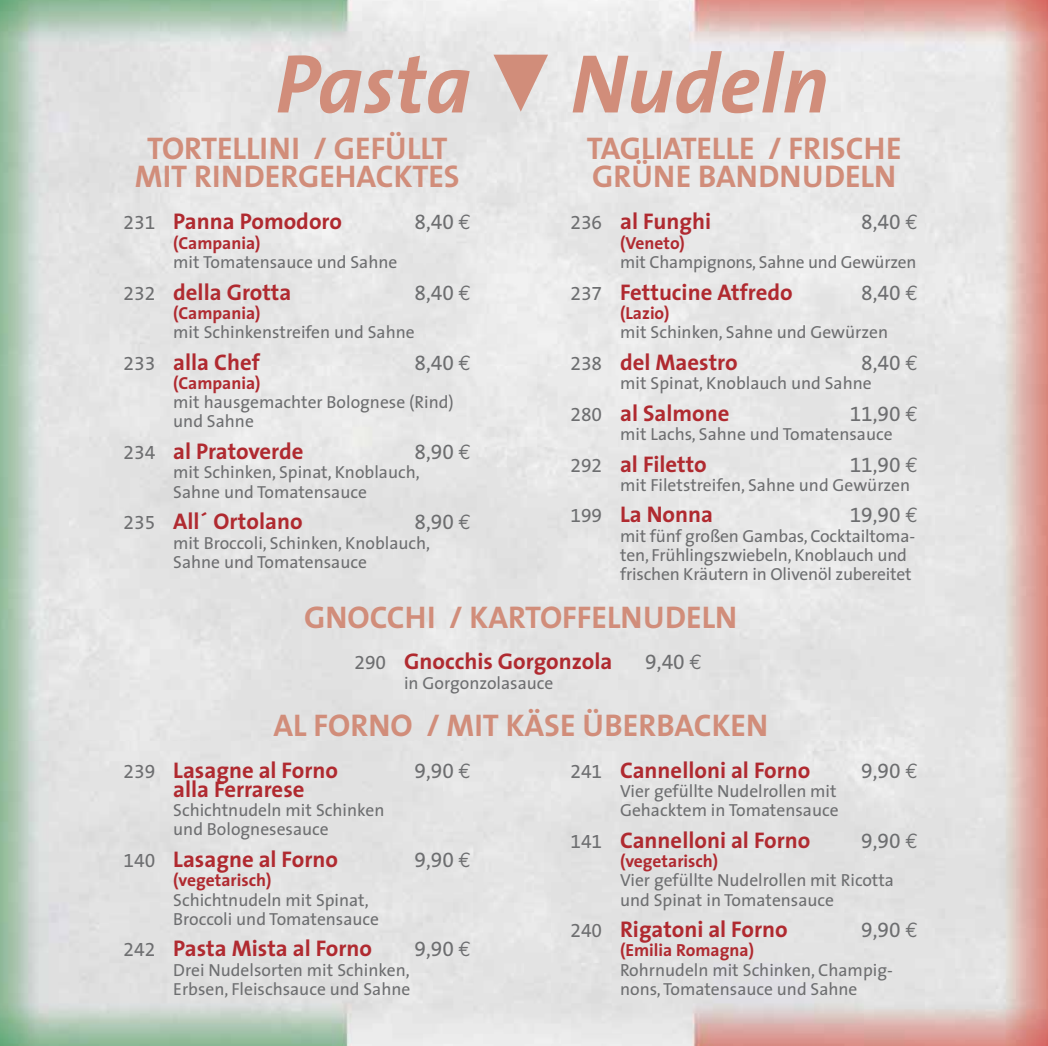
<style>
.page{position:relative;width:1048px;height:1046px;background:#fff}
.page>*{position:absolute;margin:0;border:0;box-sizing:border-box;transform-origin:0 0}
.t1{font:italic 700 84px "The Sans";color:#d18d7a}
.t2{font:700 31.5px/28px "The Sans";color:#d18d7a;text-align:center}
.t3{font:700 22.75px "The Sans";color:#b02a30}
.t4{font:21px "The Sans Expert";color:#6d6e70}
.t5{font:17.5px/19.2px "The Sans";color:#6d6e70}
.t6{font:700 17.5px "The Sans";color:#b02a30}
.s1{font-family:"The Sans Expert";font-weight:400;font-size:19.25px;color:#6d6e70}
.s2{font-family:"Euro Mono"}
</style>
<div class="page">
<img style="left:0;top:0;width:1047px;height:1046px">
<svg style="left:493px;top:55px;width:55px;height:57px;background:#dbb9b0"></svg>
<h1 class="t1" style="left:275px;top:34px;width:555px">Pasta Nudeln</h1>
<h2 class="t2" style="left:135px;top:136px;width:326px">TORTELLINI / GEFÜLLT<br>MIT RINDERGEHACKTES</h2>
<h2 class="t2" style="left:586px;top:136px;width:316px;text-align:left">TAGLIATELLE / FRISCHE<br>GRÜNE BANDNUDELN</h2>
<h3 class="t3" style="left:124px;top:212px;width:220px"><span class="s1">231</span> Panna Pomodoro</h3>
<p class="t4" style="left:414px;top:215px;width:58px">8,40 <span class="s2">€</span></p>
<p class="t6" style="left:173px;top:235px;width:89px">(Campania)</p>
<p class="t5" style="left:173px;top:254px;width:226px">mit Tomatensauce und Sahne</p>
<h3 class="t3" style="left:124px;top:282px;width:169px"><span class="s1">232</span> della Grotta</h3>
<p class="t4" style="left:414px;top:285px;width:58px">8,40 <span class="s2">€</span></p>
<p class="t6" style="left:173px;top:305px;width:89px">(Campania)</p>
<p class="t5" style="left:173px;top:324px;width:243px">mit Schinkenstreifen und Sahne</p>
<h3 class="t3" style="left:124px;top:352px;width:138px"><span class="s1">233</span> alla Chef</h3>
<p class="t4" style="left:414px;top:355px;width:58px">8,40 <span class="s2">€</span></p>
<p class="t6" style="left:173px;top:375px;width:89px">(Campania)</p>
<p class="t5" style="left:173px;top:394px;width:282px">mit hausgemachter Bolognese (Rind) und Sahne</p>
<h3 class="t3" style="left:124px;top:441px;width:181px"><span class="s1">234</span> al Pratoverde</h3>
<p class="t4" style="left:414px;top:445px;width:58px">8,90 <span class="s2">€</span></p>
<p class="t5" style="left:173px;top:464px;width:248px">mit Schinken, Spinat, Knoblauch,<br>Sahne und Tomatensauce</p>
<h3 class="t3" style="left:124px;top:511px;width:180px"><span class="s1">235</span> All´ Ortolano</h3>
<p class="t4" style="left:414px;top:515px;width:58px">8,90 <span class="s2">€</span></p>
<p class="t5" style="left:173px;top:535px;width:258px">mit Broccoli, Schinken, Knoblauch,<br>Sahne und Tomatensauce</p>
<h3 class="t3" style="left:570px;top:212px;width:142px"><span class="s1">236</span> al Funghi</h3>
<p class="t4" style="left:861px;top:215px;width:58px">8,40 <span class="s2">€</span></p>
<p class="t6" style="left:620px;top:235px;width:66px">(Veneto)</p>
<p class="t5" style="left:620px;top:254px;width:298px">mit Champignons, Sahne und Gewürzen</p>
<h3 class="t3" style="left:570px;top:282px;width:224px"><span class="s1">237</span> Fettucine Atfredo</h3>
<p class="t4" style="left:861px;top:285px;width:58px">8,40 <span class="s2">€</span></p>
<p class="t6" style="left:620px;top:305px;width:51px">(Lazio)</p>
<p class="t5" style="left:620px;top:324px;width:269px">mit Schinken, Sahne und Gewürzen</p>
<h3 class="t3" style="left:570px;top:352px;width:169px"><span class="s1">238</span> del Maestro</h3>
<p class="t4" style="left:861px;top:355px;width:58px">8,40 <span class="s2">€</span></p>
<p class="t5" style="left:620px;top:375px;width:253px">mit Spinat, Knoblauch und Sahne</p>
<h3 class="t3" style="left:570px;top:403px;width:160px"><span class="s1">280</span> al Salmone</h3>
<p class="t4" style="left:849px;top:406px;width:70px">11,90 <span class="s2">€</span></p>
<p class="t5" style="left:620px;top:426px;width:274px">mit Lachs, Sahne und Tomatensauce</p>
<h3 class="t3" style="left:570px;top:454px;width:138px"><span class="s1">292</span> al Filetto</h3>
<p class="t4" style="left:849px;top:457px;width:70px">11,90 <span class="s2">€</span></p>
<p class="t5" style="left:620px;top:477px;width:291px">mit Filetstreifen, Sahne und Gewürzen</p>
<h3 class="t3" style="left:570px;top:505px;width:144px"><span class="s1">199</span> La Nonna</h3>
<p class="t4" style="left:849px;top:508px;width:70px">19,90 <span class="s2">€</span></p>
<p class="t5" style="left:620px;top:528px;width:296px">mit fünf großen Gambas, Cocktailtoma&shy;ten, Frühlingszwiebeln, Knoblauch und frischen Kräutern in Olivenöl zubereitet</p>
<h2 class="t2" style="left:304px;top:605px;width:434px">GNOCCHI / KARTOFFELNUDELN</h2>
<h3 class="t3" style="left:354px;top:652px;width:259px"><span class="s1">290</span> Gnocchis Gorgonzola</h3>
<p class="t4" style="left:645px;top:655px;width:58px">9,40 <span class="s2">€</span></p>
<p class="t5" style="left:404px;top:675px;width:151px">in Gorgonzolasauce</p>
<h2 class="t2" style="left:273px;top:714px;width:496px">AL FORNO / MIT KÄSE ÜBERBACKEN</h2>
<h3 class="t3" style="left:124px;top:760px;width:216px"><span class="s1">239</span> Lasagne al Forno</h3>
<p class="t4" style="left:414px;top:763px;width:58px">9,90 <span class="s2">€</span></p>
<h3 class="t3" style="left:173px;top:779px;width:133px">alla Ferrarese</h3>
<p class="t5" style="left:173px;top:802px;width:213px">Schichtnudeln mit Schinken und Bolognesesauce</p>
<h3 class="t3" style="left:124px;top:849px;width:216px"><span class="s1">140</span> Lasagne al Forno</h3>
<p class="t4" style="left:414px;top:852px;width:58px">9,90 <span class="s2">€</span></p>
<p class="t6" style="left:173px;top:872px;width:100px">(vegetarisch)</p>
<p class="t5" style="left:173px;top:891px;width:207px">Schichtnudeln mit Spinat,<br>Broccoli und Tomatensauce</p>
<h3 class="t3" style="left:124px;top:938px;width:250px"><span class="s1">242</span> Pasta Mista al Forno</h3>
<p class="t4" style="left:414px;top:942px;width:58px">9,90 <span class="s2">€</span></p>
<p class="t5" style="left:173px;top:962px;width:238px">Drei Nudelsorten mit Schinken,<br>Erbsen, Fleischsauce und Sahne</p>
<h3 class="t3" style="left:570px;top:760px;width:241px"><span class="s1">241</span> Cannelloni al Forno</h3>
<p class="t4" style="left:861px;top:763px;width:58px">9,90 <span class="s2">€</span></p>
<p class="t5" style="left:620px;top:783px;width:220px">Vier gefüllte Nudelrollen mit<br>Gehacktem in Tomatensauce</p>
<h3 class="t3" style="left:570px;top:830px;width:241px"><span class="s1">141</span> Cannelloni al Forno</h3>
<p class="t4" style="left:861px;top:833px;width:58px">9,90 <span class="s2">€</span></p>
<p class="t6" style="left:620px;top:853px;width:100px">(vegetarisch)</p>
<p class="t5" style="left:620px;top:872px;width:275px">Vier gefüllte Nudelrollen mit Ricotta und Spinat in Tomatensauce</p>
<h3 class="t3" style="left:570px;top:919px;width:219px"><span class="s1">240</span> Rigatoni al Forno</h3>
<p class="t4" style="left:861px;top:923px;width:58px">9,90 <span class="s2">€</span></p>
<p class="t6" style="left:620px;top:943px;width:135px">(Emilia Romagna)</p>
<p class="t5" style="left:620px;top:962px;width:274px">Rohrnudeln mit Schinken, Champig&shy;nons, Tomatensauce und Sahne</p>
</div>
